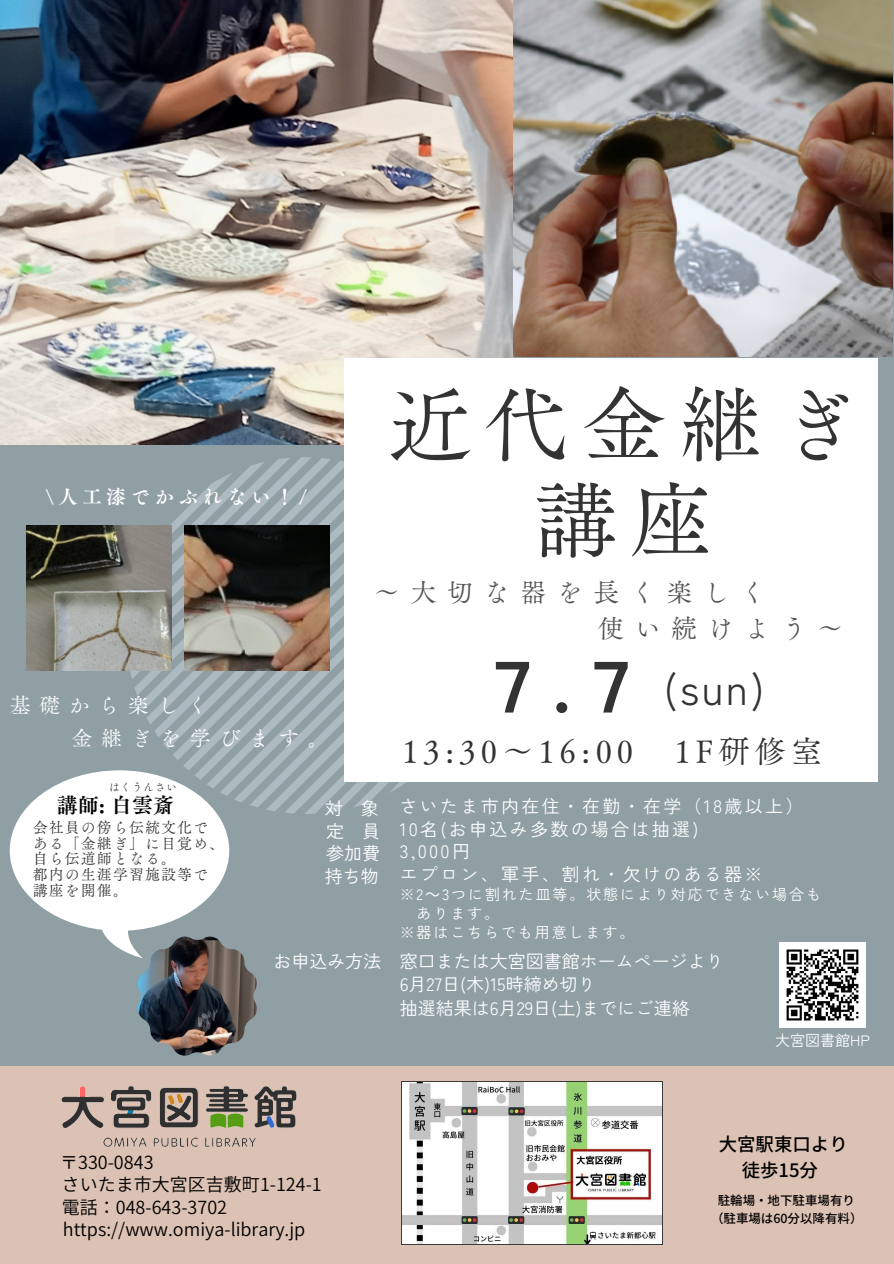
<style>
.page{position:relative;width:894px;height:1264px;background:#fff}
.page>*{position:absolute;margin:0;border:0;box-sizing:border-box;transform-origin:0 0}
.t1{font:84px/95.7px "Canva Tsuku A Old Min Pr 6 N R";letter-spacing:.155em;color:#333;text-align:center}
.t2{font:700 72px "Zen Kaku Gothic New";color:#333}
.t3{font:42px "Zen Kaku Gothic New";color:#333}
.t4{font:31.5px "Canva Tsuku A Old Min Pr 6 N R";letter-spacing:.155em;color:#333}
.t5{font:25.95px/36px "Canva Tsuku A Old Min Pr 6 N R";letter-spacing:.405em;color:#545454}
.t6{font:21px "Canva Tsuku A Old Min Pr 6 N R";letter-spacing:.405em;color:#fff}
.t7{font:21px "Canva Tsuku A Old Min Pr 6 N B";color:#000}
.t8{font:19.8px "Canva Tsuku A Old Min Pr 6 N B";letter-spacing:.215em;color:#fff}
.t9{font:500 18.45px "Noto Sans JP";color:#000}
.t10{font:18px "Zen Kaku Gothic New";color:#fff}
.t11{font:18px "Source Han Sans JP";color:#000}
.t12{font:18px "Zen Kaku Gothic New";letter-spacing:.125em;color:#fff}
.t13{font:15px "Canva Tsuku A Old Min Pr 6 N R";letter-spacing:.07em;color:#333}
.t14{font:15px "Zen Kaku Gothic New";letter-spacing:.125em;color:#fff}
.t15{font:15px "Zen Kaku Gothic New";color:#fff}
.t16{font:500 12.45px "Noto Sans JP";color:#000}
.t17{font:10.8px "Canva Tsuku A Old Min Pr 6 N R";letter-spacing:.07em;color:#333}
.s1{font-family:"Noto Sans CJ Ksc"}
</style>
<div class="page">
<div style="left:0;top:0;width:893px;height:1263px;background:#8f9fa4"></div>
<img style="left:0;top:0;width:513px;height:444px">
<svg style="left:130px;top:457px;width:353px;height:357px"></svg>
<div style="left:0;top:1065px;width:893px;height:198px;background:#dcc2b4"></div>
<img style="left:54px;top:1065px;width:251px;height:82px">
<img style="left:401px;top:1081px;width:261px;height:163px">
<img style="left:138px;top:949px;width:119px;height:106px">
<svg style="left:10px;top:770px;width:219px;height:188px"></svg>
<img style="left:26px;top:525px;width:145px;height:146px">
<div style="left:344px;top:358px;width:533px;height:423px;background:#fff"></div>
<img style="left:513px;top:0;width:379px;height:357px">
<img style="left:184px;top:525px;width:145px;height:146px">
<img style="left:779px;top:942px;width:86px;height:85px">
<p class="t8" style="left:46px;top:486px;width:263px">\人工漆でかぶれない！/</p>
<p class="t6" style="left:10px;top:694px;width:200px">基礎から楽しく</p>
<p class="t6" style="left:72px;top:727px;width:259px">金継ぎを学びます。</p>
<p class="t17" style="left:109px;top:781px;width:70px">はくうんさい</p>
<p class="t7" style="left:57px;top:794px;width:119px">講師: 白雲斎</p>
<p class="t13" style="left:33px;top:819px;width:177px">会社員の傍ら伝統文化で</p>
<h6 class="t13" style="left:33px;top:835px;width:193px">ある「金継ぎ」に目覚め、</h6>
<p class="t13" style="left:33px;top:851px;width:145px">自ら伝道師となる。</p>
<p class="t13" style="left:33px;top:867px;width:177px">都内の生涯学習施設等で</p>
<p class="t13" style="left:33px;top:882px;width:97px">講座を開催。</p>
<p class="t1" style="left:388px;top:376px;width:473px">近代金継ぎ講座</p>
<h6 class="t5" style="left:597px;top:574px;width:241px;text-indent:-224px">～ 大切な器を長く楽しく<br>使い続けよう～</h6>
<p class="t2" style="left:476px;top:628px;width:172px">７.７</p>
<p class="t3" style="left:663px;top:656px;width:103px">(sun)</p>
<p class="t10" style="left:325px;top:794px;width:56px">対 象</p>
<p class="t10" style="left:326px;top:816px;width:56px">定 員</p>
<p class="t10" style="left:326px;top:839px;width:56px">参加費</p>
<p class="t10" style="left:325px;top:861px;width:56px">持ち物</p>
<p class="t4" style="left:402px;top:735px;width:232px">13:30～ 16:00</p>
<p class="t4" style="left:674px;top:735px;width:149px">1F研修室</p>
<p class="t12" style="left:399px;top:792px;width:405px">さいたま市内在住・在勤・在学（18歳以上）</p>
<p class="t12" style="left:399px;top:815px;width:300px">10名(お申込み多数の場合は抽選)</p>
<p class="t10" style="left:399px;top:837px;width:72px">3,000円</p>
<p class="t12" style="left:399px;top:860px;width:364px">エプロン、軍手、割れ・欠けのある器※</p>
<p class="t14" style="left:399px;top:882px;width:423px">※2<span class="s1">～</span>3つに割れた皿等。状態により対応できない場合も</p>
<p class="t14" style="left:416px;top:901px;width:84px">あります。</p>
<p class="t14" style="left:399px;top:921px;width:236px">※器はこちらでも用意します。</p>
<p class="t10" style="left:273px;top:947px;width:110px">お申込み方法</p>
<p class="t10" style="left:399px;top:946px;width:326px">窓口または大宮図書館ホームページより</p>
<p class="t10" style="left:399px;top:970px;width:197px">6月27日(木)15時締め切り</p>
<p class="t10" style="left:399px;top:994px;width:291px">抽選結果は6月29日(土)までにご連絡</p>
<p class="t15" style="left:774px;top:1028px;width:96px">大宮図書館HP</p>
<p class="t11" style="left:60px;top:1148px;width:95px">〒330-0843</p>
<p class="t11" style="left:62px;top:1169px;width:261px">さいたま市大宮区吉敷町1-124-1</p>
<p class="t11" style="left:62px;top:1193px;width:167px">電話：048-643-3702</p>
<p class="t11" style="left:63px;top:1214px;width:244px">https://www.omiya-library.jp</p>
<p class="t9" style="left:718px;top:1129px;width:131px">大宮駅東口より</p>
<p class="t9" style="left:741px;top:1155px;width:78px">徒歩15分</p>
<p class="t16" style="left:717px;top:1190px;width:139px">駐輪場・地下駐車場有り</p>
<p class="t16" style="left:710px;top:1208px;width:153px">（駐車場は60分以降有料）</p>
</div>
